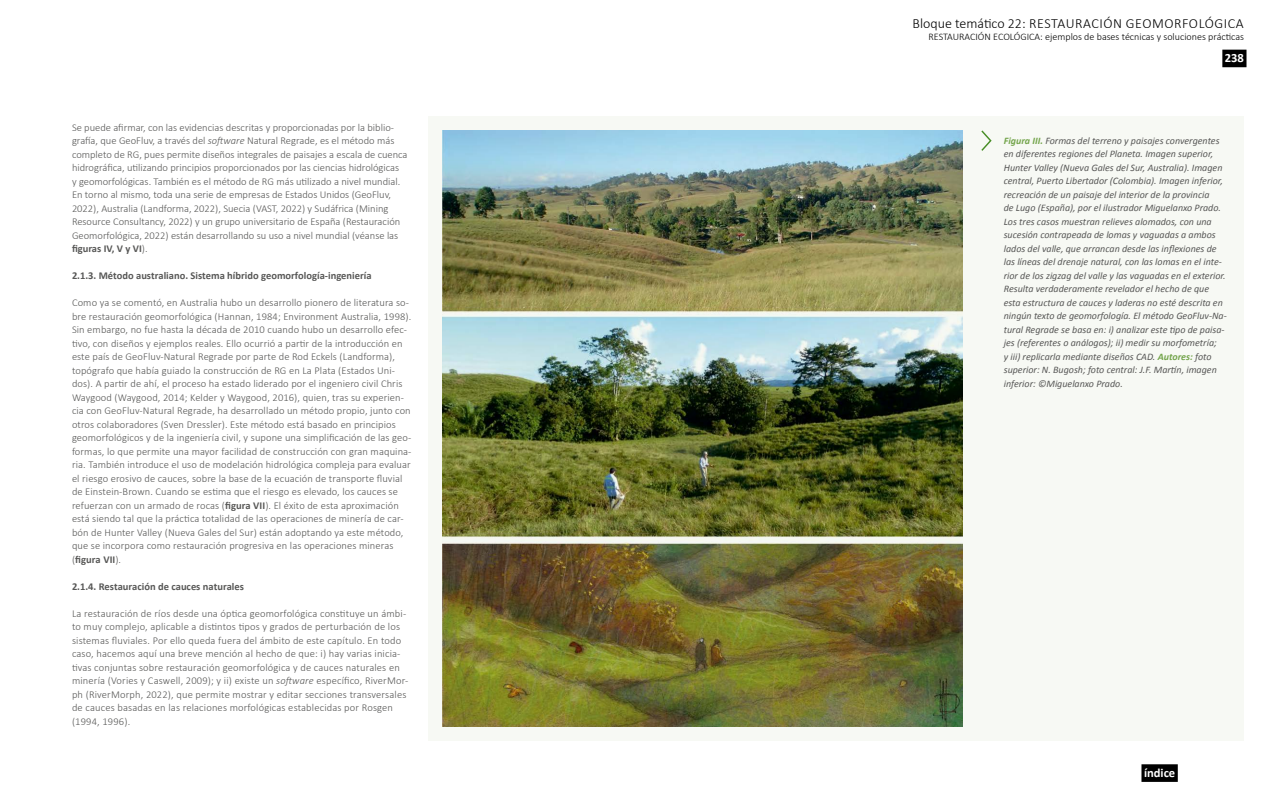
<style>
.page{position:relative;width:1280px;height:800px;background:#fff}
.page>*{position:absolute;margin:0;border:0;box-sizing:border-box;transform-origin:0 0}
.t1{font:300 14px "Calibri";letter-spacing:.035em;color:#000}
.t2{font:700 12.6px "Calibri";color:#fff}
.t3{font:300 10.5px/13.5px "Calibri";letter-spacing:.01em;color:#575756}
.t4{font:700 10.5px "Calibri";color:#575756}
.t5{font:300 10.1px "Calibri";color:#000}
.t6{font:italic 10px/13.5px "Calibri";color:#575756}
.s1{font-style:italic}
.s2{font-weight:700}
.s3{font-weight:700;color:#74a54c}
</style>
<div class="page">
<div style="left:1141px;top:764px;width:37px;height:18px;background:#000"></div>
<div style="left:1222px;top:50px;width:25px;height:17px;background:#000"></div>
<div style="left:428px;top:116px;width:816px;height:624px;background:#f7f9f4"></div>
<svg style="left:981px;top:130px;width:11px;height:21px"></svg>
<img style="left:443px;top:130px;width:520px;height:597px">
<p class="t3" style="left:72px;top:120px;width:337px">Se puede afirmar, con las evidencias descritas y proporcionadas por la biblio&shy;grafía, que GeoFluv, a través del <span class="s1">software</span> Natural Regrade, es el método más completo de RG, pues permite diseños integrales de paisajes a escala de cuenca hidrográfica, utilizando principios proporcionados por las ciencias hidrológicas<br>y geomorfológicas. También es el método de RG más utilizado a nivel mundial.<br>En torno al mismo, toda una serie de empresas de Estados Unidos (GeoFluv, 2022), Australia (Landforma, 2022), Suecia (VAST, 2022) y Sudáfrica (Mining Resource Consultancy, 2022) y un grupo universitario de España (Restauración Geomorfológica, 2022) están desarrollando su uso a nivel mundial (véanse las <span class="s2">figuras IV, V y VI</span>).</p>
<p class="t4" style="left:72px;top:269px;width:301px">2.1.3. Método australiano. Sistema híbrido geomorfología-ingeniería</p>
<p class="t3" style="left:72px;top:296px;width:341px">Como ya se comentó, en Australia hubo un desarrollo pionero de literatura so&shy;bre restauración geomorfológica (Hannan, 1984; Environment Australia, 1998).<br>Sin embargo, no fue hasta la década de 2010 cuando hubo un desarrollo efec&shy;tivo, con diseños y ejemplos reales. Ello ocurrió a partir de la introducción en este país de GeoFluv-Natural Regrade por parte de Rod Eckels (Landforma), topógrafo que había guiado la construcción de RG en La Plata (Estados Uni&shy;dos). A partir de ahí, el proceso ha estado liderado por el ingeniero civil Chris Waygood (Waygood, 2014; Kelder y Waygood, 2016), quien, tras su experien&shy;cia con GeoFluv-Natural Regrade, ha desarrollado un método propio, junto con otros colaboradores (Sven Dressler). Este método está basado en principios geomorfológicos y de la ingeniería civil, y supone una simplificación de las geo&shy;formas, lo que permite una mayor facilidad de construcción con gran maquina&shy;ria. También introduce el uso de modelación hidrológica compleja para evaluar el riesgo erosivo de cauces, sobre la base de la ecuación de transporte fluvial de Einstein-Brown. Cuando se estima que el riesgo es elevado, los cauces se refuerzan con un armado de rocas (<span class="s2">figura VII</span>). El éxito de esta aproximación está siendo tal que la práctica totalidad de las operaciones de minería de car&shy;bón de Hunter Valley (Nueva Gales del Sur) están adoptando ya este método, que se incorpora como restauración progresiva en las operaciones mineras (<span class="s2">figura VII</span>).</p>
<p class="t4" style="left:72px;top:580px;width:173px">2.1.4. Restauración de cauces naturales</p>
<p class="t3" style="left:72px;top:606px;width:338px">La restauración de ríos desde una óptica geomorfológica constituye un ámbi&shy;to muy complejo, aplicable a distintos tipos y grados de perturbación de los sistemas fluviales. Por ello queda fuera del ámbito de este capítulo. En todo caso, hacemos aquí una breve mención al hecho de que: i) hay varias inicia&shy;tivas conjuntas sobre restauración geomorfológica y de cauces naturales en minería (Vories y Caswell, 2009); y ii) existe un <span class="s1">software</span> específico, RiverMor&shy;ph (RiverMorph, 2022), que permite mostrar y editar secciones transversales de cauces basadas en las relaciones morfológicas establecidas por Rosgen (1994, 1996).</p>
<h1 class="t1" style="left:913px;top:14px;width:333px">Bloque temático 22: RESTAURACIÓN GEOMORFOLÓGICA</h1>
<p class="t5" style="left:928px;top:30px;width:317px">RESTAURACIÓN ECOLÓGICA: ejemplos de bases técnicas y soluciones prácticas</p>
<p class="t2" style="left:1225px;top:50px;width:21px">238</p>
<p class="t6" style="left:1004px;top:134px;width:224px"><span class="s3">Figura III.</span> Formas del terreno y paisajes convergentes en diferentes regiones del Planeta. Imagen superior, Hunter Valley (Nueva Gales del Sur, Australia). Imagen central, Puerto Libertador (Colombia). Imagen inferior, recreación de un paisaje del interior de la provincia<br>de Lugo (España), por el ilustrador Miguelanxo Prado.<br>Los tres casos muestran relieves alomados, con una sucesión contrapeada de lomas y vaguadas a ambos lados del valle, que arrancan desde las inflexiones de las líneas del drenaje natural, con las lomas en el inte&shy;rior de los zigzag del valle y las vaguadas en el exterior.<br>Resulta verdaderamente revelador el hecho de que esta estructura de cauces y laderas no esté descrita en ningún texto de geomorfología. El método GeoFluv-Na&shy;tural Regrade se basa en: i) analizar este tipo de paisa&shy;jes (referentes o análogos); ii) medir su morfometría;<br>y iii) replicarla mediante diseños CAD. <span class="s3">Autores:</span> foto superior: N. Bugosh; foto central: J.F. Martín, imagen inferior: ©Miguelanxo Prado.</p>
<p class="t2" style="left:1144px;top:765px;width:33px">índice</p>
</div>
